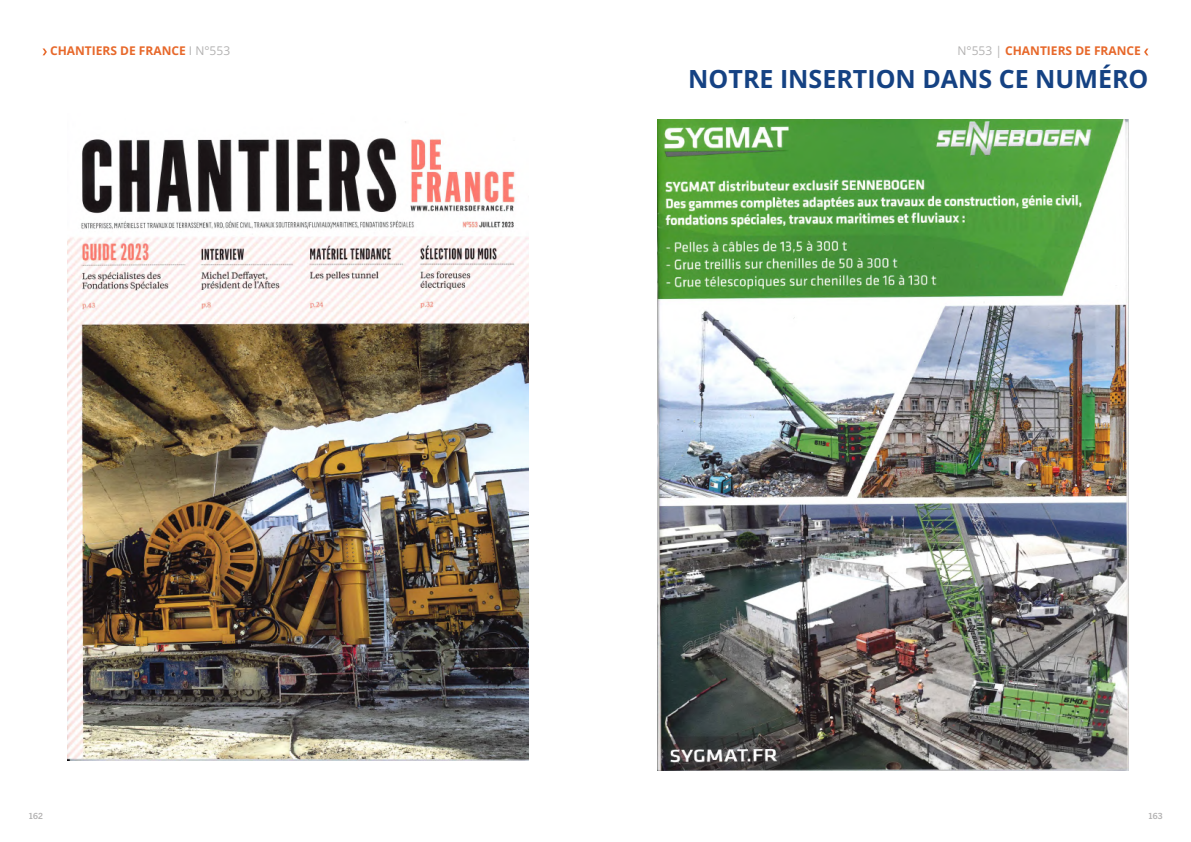
<style>
.page{position:relative;width:1191px;height:842px;background:#fff}
.page>*{position:absolute;margin:0;border:0;box-sizing:border-box;transform-origin:0 0}
.t1{font:700 25px "Open Sans";color:#154283}
.t2{font:700 12px "Open Sans";color:#e7682a}
.t3{font:700 8.5px "Trade Gothic Next LT Pro";color:#b3b2b2}
.s1{font-weight:400;color:#b3b2b2}
</style>
<div class="page">
<svg style="left:43px;top:48px;width:4px;height:7px"></svg>
<svg style="left:1144px;top:49px;width:4px;height:6px"></svg>
<img style="left:67px;top:121px;width:461px;height:639px">
<img style="left:657px;top:119px;width:471px;height:652px">
<p class="t2" style="left:50px;top:43px;width:182px">CHANTIERS DE FRANCE <span class="s1">I N°553</span></p>
<p class="t2" style="left:957px;top:43px;width:185px"><span class="s1">N°553 |</span> CHANTIERS DE FRANCE</p>
<h1 class="t1" style="left:688px;top:61px;width:462px">NOTRE INSERTION DANS CE NUMÉRO</h1>
<p class="t3" style="left:28px;top:810px;width:16px">162</p>
<p class="t3" style="left:1148px;top:810px;width:16px">163</p>
</div>
